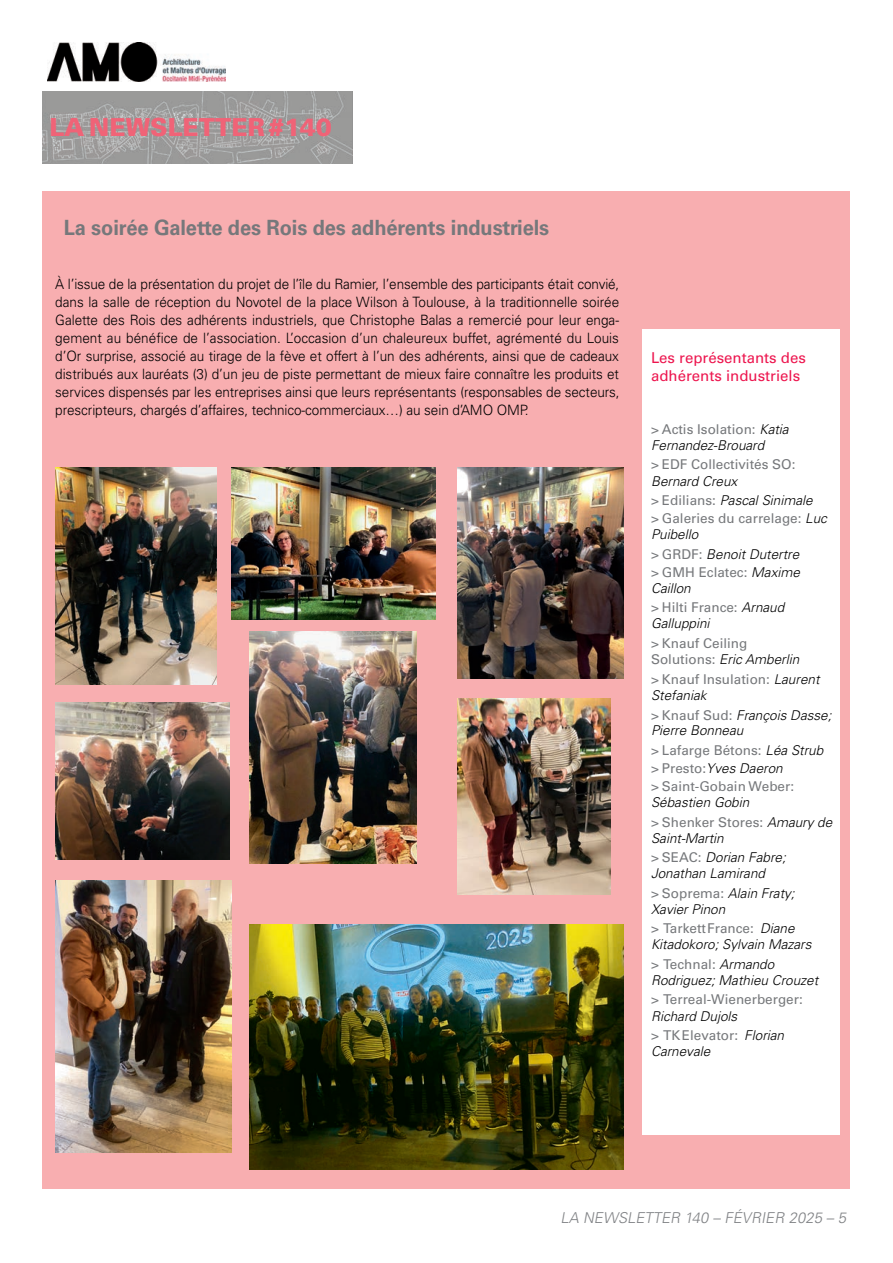
<style>
.page{position:relative;width:893px;height:1263px;background:#fff}
.page>*{position:absolute;margin:0;border:0;box-sizing:border-box;transform-origin:0 0}
.t1{font:900 24.9px "Univers";color:#f06377}
.t2{font:700 21px "Univers";letter-spacing:-.005em;color:#76787b;scale:.95 1}
.t3{font:15px/18px "Univers";color:#ed154e}
.t4{font:italic 300 15px "Univers";color:#808285}
.t5{font:300 14.25px/18px "Univers";letter-spacing:-.005em;color:#000;text-align:justify;scale:.95 1}
.t6{font:italic 300 13.5px/19.5px "Univers";color:#000}
.t7{font:13.5px/15.9px "Univers";color:#76787b}
.s1{font-weight:400;font-style:normal;color:#76787b}
.s2{font-weight:300;font-style:italic;color:#000}
</style>
<div class="page">
<img style="left:43px;top:91px;width:309px;height:72px">
<img style="left:48px;top:43px;width:178px;height:38px">
<div style="left:43px;top:191px;width:807px;height:997px;background:#f8aeb0"></div>
<div style="left:642px;top:330px;width:198px;height:805px;background:#fff"></div>
<img style="left:55px;top:468px;width:162px;height:217px">
<img style="left:231px;top:468px;width:204px;height:151px">
<img style="left:457px;top:468px;width:167px;height:210px">
<img style="left:457px;top:699px;width:154px;height:195px">
<img style="left:55px;top:703px;width:175px;height:156px">
<img style="left:250px;top:925px;width:374px;height:244px">
<img style="left:250px;top:631px;width:166px;height:233px">
<img style="left:55px;top:881px;width:176px;height:271px">
<h1 class="t1" style="left:49px;top:112px;width:284px">LA NEWSLETTER#140</h1>
<h2 class="t2" style="left:64px;top:216px;width:512px">La soirée Galette des Rois des adhérents industriels</h2>
<p class="t5" style="left:55px;top:275px;width:596px">À l’issue de la présentation du projet de l’île du Ramier, l’ensemble des participants était convié, dans la salle de réception du Novotel de la place Wilson à Toulouse, à la traditionnelle soirée Galette des Rois des adhérents industriels, que Christophe Balas a remercié pour leur enga&shy;gement au bénéfice de l’association. L’occasion d’un chaleureux buffet, agrémenté du Louis d’Or surprise, associé au tirage de la fève et offert à l’un des adhérents, ainsi que de cadeaux distribués aux lauréats (3) d’un jeu de piste permettant de mieux faire connaître les produits et services dispensés par les entreprises ainsi que leurs représentants (responsables de secteurs, prescripteurs, chargés d’affaires, technico-commerciaux…) au sein d’AMO OMP.</p>
<p class="t3" style="left:651px;top:349px;width:156px">Les représentants des adhérents industriels</p>
<p class="t6" style="left:651px;top:421px;width:139px;line-height:15.9px"><span class="s1">&gt; Actis Isolation:</span> Katia<br>Fernandez-Brouard</p>
<p class="t7" style="left:651px;top:457px;width:146px">&gt; EDF Collectivités SO:</p>
<p class="t6" style="left:651px;top:471px;width:163px">Bernard Creux<br><span class="s1">&gt; Edilians:</span> Pascal Sinimale</p>
<p class="t7" style="left:651px;top:511px;width:178px">&gt; Galeries du carrelage: <span class="s2">Luc<br>Puibello</span></p>
<p class="t6" style="left:651px;top:545px;width:150px;line-height:18px"><span class="s1">&gt; GRDF:</span> Benoit Dutertre <span class="s1">&gt; GMH Eclatec:</span> Maxime</p>
<p class="t6" style="left:651px;top:578px;width:135px">Caillon<br><span class="s1">&gt; Hilti France:</span> Arnaud</p>
<p class="t6" style="left:651px;top:613px;width:60px">Galluppini</p>
<p class="t7" style="left:651px;top:634px;width:150px;line-height:16.8px">&gt; Knauf Ceiling<br>Solutions: <span class="s2">Eric Amberlin</span></p>
<p class="t7" style="left:651px;top:671px;width:170px">&gt; Knauf Insulation: <span class="s2">Laurent<br>Stefaniak</span></p>
<p class="t6" style="left:651px;top:707px;width:182px;line-height:15.9px"><span class="s1">&gt; Knauf Sud:</span> François Dasse;<br>Pierre Bonneau</p>
<p class="t7" style="left:651px;top:741px;width:174px;line-height:18px">&gt; Lafarge Bétons: <span class="s2">Léa Strub </span>&gt; Presto:<span class="s2">Yves Daeron<br></span>&gt; Saint-Gobain Weber:</p>
<p class="t6" style="left:651px;top:793px;width:183px">Sébastien Gobin<br><span class="s1">&gt; Shenker Stores:</span> Amaury de</p>
<p class="t6" style="left:651px;top:828px;width:136px">Saint-Martin<br><span class="s1">&gt; SEAC:</span> Dorian Fabre;</p>
<p class="t6" style="left:651px;top:864px;width:145px">Jonathan Lamirand<br><span class="s1">&gt; Soprema:</span> Alain Fraty;</p>
<p class="t6" style="left:651px;top:899px;width:145px">Xavier Pinon<br><span class="s1">&gt; Tarkett France:</span> Diane</p>
<p class="t6" style="left:651px;top:934px;width:162px">Kitadokoro; Sylvain Mazars <span class="s1">&gt; Technal:</span> Armando</p>
<p class="t6" style="left:651px;top:970px;width:169px">Rodriguez; Mathieu Crouzet</p>
<p class="t7" style="left:651px;top:991px;width:153px">&gt; Terreal-Wienerberger:</p>
<p class="t6" style="left:651px;top:1006px;width:135px">Richard Dujols<br><span class="s1">&gt; TK Elevator:</span> Florian</p>
<p class="t6" style="left:651px;top:1041px;width:61px">Carnevale</p>
<p class="t4" style="left:560px;top:1209px;width:290px">LA NEWSLETTER 140 – FÉVRIER 2025 – 5</p>
</div>
